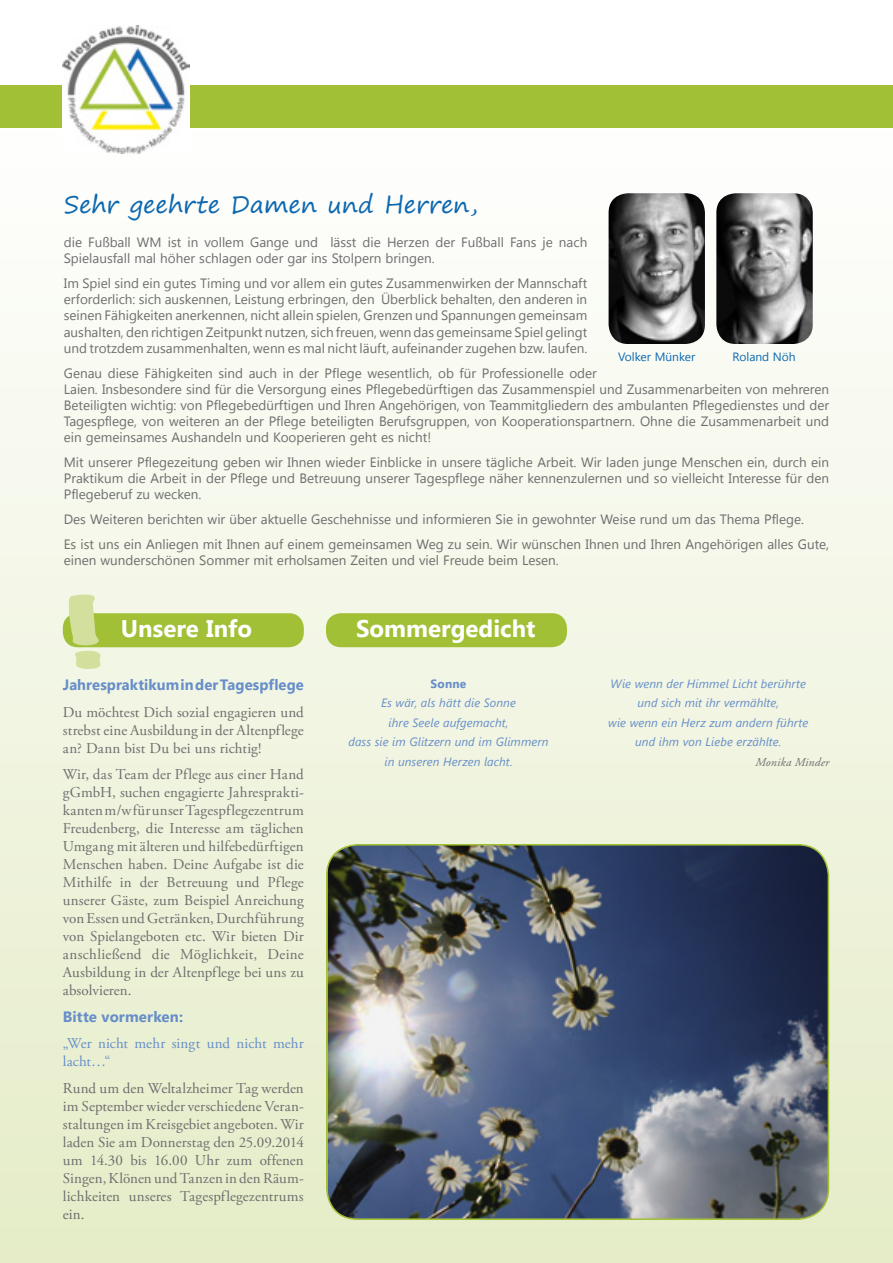
<style>
.page{position:relative;width:893px;height:1263px;background:#fff}
.page>*{position:absolute;margin:0;border:0;box-sizing:border-box;transform-origin:0 0}
.t1{font:24px "Segoe Print";color:#0c68b0}
.t2{font:700 24px "Segoe UI";color:#fff}
.t3{font:15px/18px "Adobe Garamond Pro";letter-spacing:.005em;color:#6e6e6e;text-align:justify}
.t4{font:700 15px "Segoe UI";letter-spacing:.005em;color:#668ec9}
.t5{font:15px/18px "Adobe Garamond Pro";letter-spacing:.01em;color:#668ec9}
.t6{font:13.5px/16.2px "Segoe UI";color:#6e6e6e}
.t7{font:italic 12px/19.5px "Segoe UI";letter-spacing:.01em;color:#668ec9;text-align:center}
.t8{font:12px "Segoe UI";color:#0c68b0}
.t9{font:italic 12px "Adobe Garamond Pro";letter-spacing:.01em;color:#6e6e6e}
.t10{font:700 12px "Segoe UI";letter-spacing:.015em;color:#668ec9}
</style>
<div class="page">
<div style="left:0;top:108px;width:893px;height:1155px;background:linear-gradient(to bottom,#fff,#e5ecc7)"></div>
<div style="left:0;top:85px;width:893px;height:43px;background:#a1c036"></div>
<img style="left:63px;top:26px;width:127px;height:127px">
<img style="left:609px;top:193px;width:96px;height:151px">
<img style="left:716px;top:193px;width:97px;height:151px">
<div style="left:326px;top:613px;width:241px;height:34px;background:#a1c036;border-radius:15px"></div>
<div style="left:63px;top:613px;width:241px;height:34px;background:#a1c036;border-radius:15px"></div>
<svg style="left:68px;top:594px;width:33px;height:75px;background:#d2df9d"></svg>
<img style="left:327px;top:845px;width:501px;height:374px">
<div style="left:326px;top:844px;width:503px;height:376px;border:2px solid #a1c036;border-radius:31px"></div>
<h1 class="t1" style="left:64px;top:183px;width:415px">Sehr geehrte Damen und Herren,</h1>
<p class="t6" style="left:64px;top:234px;width:525px">die Fußball WM ist in vollem Gange und lässt die Herzen der Fußball Fans je nach<br>Spielausfall mal höher schlagen oder gar ins Stolpern bringen.</p>
<p class="t6" style="left:64px;top:275px;width:525px;text-align:justify">Im Spiel sind ein gutes Timing und vor allem ein gutes Zusammenwirken der Mannschaft erforderlich: sich auskennen, Leistung erbringen, den Überblick behalten, den anderen in seinen Fähigkeiten anerkennen, nicht allein spielen, Grenzen und Spannungen gemeinsam aushalten, den richtigen Zeitpunkt nutzen, sich freuen, wenn das gemeinsame Spiel gelingt und trotzdem zusammenhalten, wenn es mal nicht läuft, aufeinander zugehen bzw. laufen.</p>
<p class="t6" style="left:64px;top:364px;width:767px">Genau diese Fähigkeiten sind auch in der Pflege wesentlich, ob für Professionelle oder<br>Laien. Insbesondere sind für die Versorgung eines Pflegebedürftigen das Zusammenspiel und Zusammenarbeiten von mehreren Beteiligten wichtig: von Pflegebedürftigen und Ihren Angehörigen, von Teammitgliedern des ambulanten Pflegedienstes und der Tagespflege, von weiteren an der Pflege beteiligten Berufsgruppen, von Kooperationspartnern. Ohne die Zusammenarbeit und ein gemeinsames Aushandeln und Kooperieren geht es nicht!</p>
<p class="t6" style="left:64px;top:454px;width:767px;text-align:justify">Mit unserer Pflegezeitung geben wir Ihnen wieder Einblicke in unsere tägliche Arbeit. Wir laden junge Menschen ein, durch ein Praktikum die Arbeit in der Pflege und Betreuung unserer Tagespflege näher kennenzulernen und so vielleicht Interesse für den Pflegeberuf zu wecken.</p>
<p class="t6" style="left:64px;top:506px;width:767px;line-height:24.8px">Des Weiteren berichten wir über aktuelle Geschehnisse und informieren Sie in gewohnter Weise rund um das Thema Pflege.<br>Es ist uns ein Anliegen mit Ihnen auf einem gemeinsamen Weg zu sein. Wir wünschen Ihnen und Ihren Angehörigen alles Gute,</p>
<p class="t6" style="left:64px;top:552px;width:497px">einen wunderschönen Sommer mit erholsamen Zeiten und viel Freude beim Lesen.</p>
<p class="t8" style="left:618px;top:349px;width:78px">Volker Münker</p>
<p class="t8" style="left:733px;top:349px;width:65px">Roland Nöh</p>
<h1 class="t2" style="left:121px;top:612px;width:133px">Unsere Info</h1>
<p class="t4" style="left:63px;top:674px;width:242px">Jahrespraktikum in der Tagespflege</p>
<p class="t3" style="left:63px;top:703px;width:242px">Du möchtest Dich sozial engagieren und strebst eine Ausbildung in der Altenpflege an? Dann bist Du bei uns richtig!</p>
<p class="t3" style="left:63px;top:766px;width:242px">Wir, das Team der Pflege aus einer Hand gGmbH, suchen engagierte Jahresprakti&shy;kanten m/w für unser Tagespflegezentrum Freudenberg, die Interesse am täglichen Umgang mit älteren und hilfebedürftigen Menschen haben. Deine Aufgabe ist die Mithilfe in der Betreuung und Pflege unserer Gäste, zum Beispiel Anreichung von Essen und Getränken, Durchführung von Spielangeboten etc. Wir bieten Dir anschließend die Möglichkeit, Deine Ausbildung in der Altenpflege bei uns zu absolvieren.</p>
<p class="t4" style="left:63px;top:1005px;width:122px">Bitte vormerken:</p>
<p class="t5" style="left:63px;top:1035px;width:242px">„Wer nicht mehr singt und nicht mehr lacht…“</p>
<p class="t3" style="left:63px;top:1079px;width:242px">Rund um den Weltalzheimer Tag werden im September wieder verschiedene Veran&shy;staltungen im Kreisgebiet angeboten. Wir laden Sie am Donnerstag den 25.09.2014 um 14.30 bis 16.00 Uhr zum offenen Singen, Klönen und Tanzen in den Räum&shy;lichkeiten unseres Tagespflegezentrums ein.</p>
<h1 class="t2" style="left:356px;top:611px;width:181px">Sommergedicht</h1>
<p class="t10" style="left:431px;top:675px;width:37px">Sonne</p>
<p class="t7" style="left:348px;top:693px;width:202px">Es wär, als hätt die Sonne<br>ihre Seele aufgemacht,<br>dass sie im Glitzern und im Glimmern in unseren Herzen lacht.</p>
<p class="t7" style="left:608px;top:673px;width:201px">Wie wenn der Himmel Licht berührte und sich mit ihr vermählte,<br>wie wenn ein Herz zum andern führte und ihm von Liebe erzählte.</p>
<p class="t9" style="left:755px;top:755px;width:75px">Monika Minder</p>
</div>
